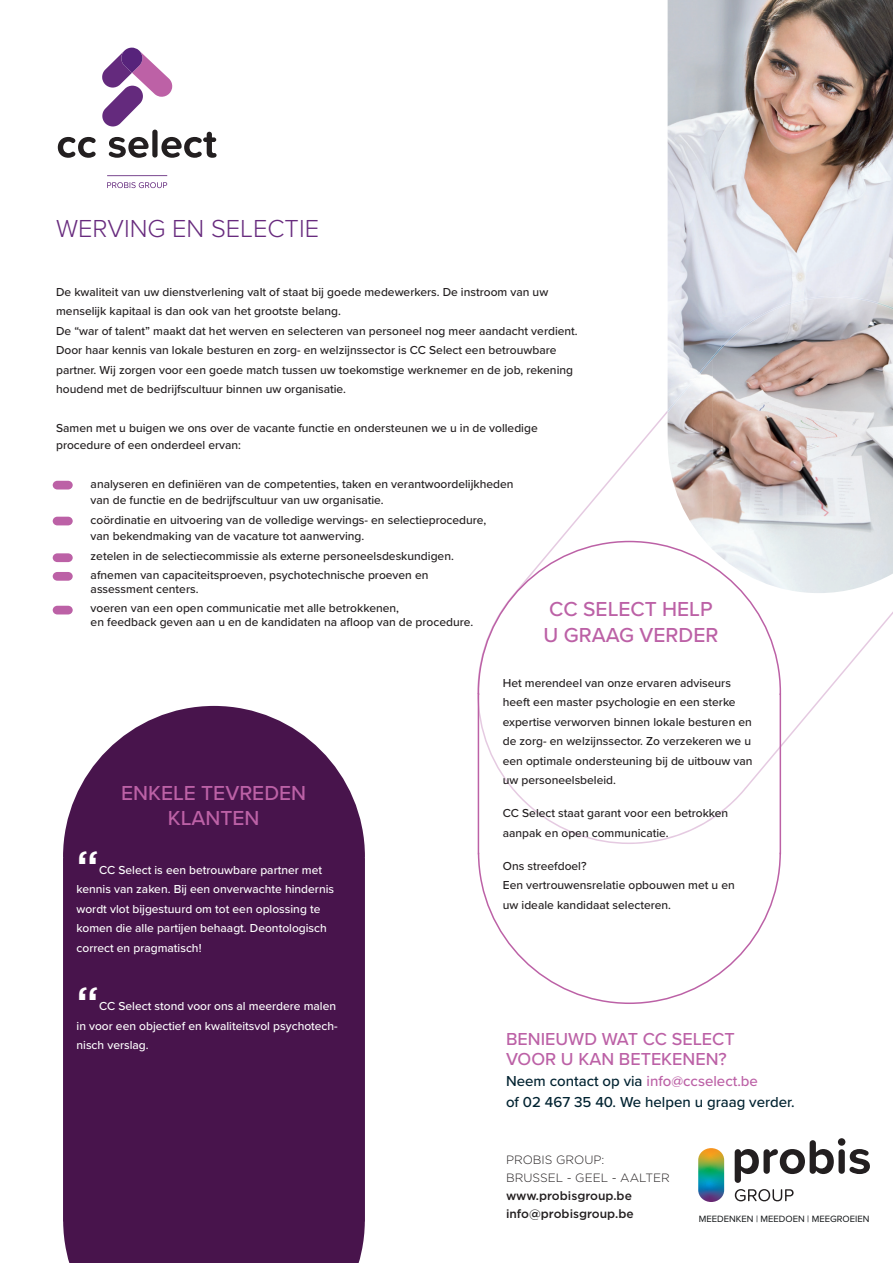
<style>
.page{position:relative;width:893px;height:1263px;background:#fff}
.page>*{position:absolute;margin:0;border:0;box-sizing:border-box;transform-origin:0 0}
.t1{font:500 45px "Gotham";color:#fff}
.t2{font:300 25.5px "Proxima Nova";color:#682b7e}
.t3{font:500 21px/25.5px "Proxima Nova";color:#bc61a6;text-align:center}
.t4{font:500 18px/19.5px "Proxima Nova";color:#bc61a6}
.t5{font:500 15px/21px "Proxima Nova";color:#002230}
.t6{font:500 12px/19.5px "Proxima Nova";color:#231f20}
.t7{font:500 12px/19.5px "Proxima Nova";color:#fff}
.t8{font:500 12px/18px "Gotham";color:#231f20}
.t9{font:300 12px/18px "Gotham";color:#231f20}
.t10{font:9.45px "Proxima Nova";color:#101315}
.s1{color:#bc61a6}
</style>
<div class="page">
<svg style="left:58px;top:137px;width:38px;height:21px"></svg>
<svg style="left:109px;top:137px;width:40px;height:21px"></svg>
<div style="left:152px;top:130px;width:6px;height:28px;background:#231f20;border-radius:3px"></div>
<svg style="left:161px;top:132px;width:56px;height:26px"></svg>
<svg style="left:102px;top:48px;width:70px;height:78px"></svg>
<hr style="left:107px;top:175px;width:60px;height:1px;background:#642a7d">
<svg style="left:107px;top:182px;width:60px;height:6px"></svg>
<img style="left:668px;top:0;width:225px;height:296px">
<svg style="left:559px;top:410px;width:334px;height:336px"></svg>
<img style="left:668px;top:296px;width:225px;height:116px">
<svg style="left:735px;top:1138px;width:135px;height:45px"></svg>
<svg style="left:698px;top:1148px;width:26px;height:54px"></svg>
<svg style="left:735px;top:1189px;width:59px;height:12px"></svg>
<svg style="left:477px;top:540px;width:305px;height:464px"></svg>
<div style="left:63px;top:706px;width:302px;height:557px;background:#48144c"></div>
<svg style="left:53px;top:481px;width:20px;height:8px"></svg>
<svg style="left:53px;top:517px;width:20px;height:8px"></svg>
<svg style="left:53px;top:553px;width:20px;height:9px"></svg>
<svg style="left:53px;top:572px;width:20px;height:9px"></svg>
<svg style="left:53px;top:606px;width:20px;height:8px"></svg>
<h2 class="t2" style="left:56px;top:209px;width:264px">WERVING EN SELECTIE</h2>
<p class="t6" style="left:56px;top:281px;width:523px">De kwaliteit van uw dienstverlening valt of staat bij goede medewerkers. De instroom van uw menselijk kapitaal is dan ook van het grootste belang.<br>De “war of talent” maakt dat het werven en selecteren van personeel nog meer aandacht verdient.<br>Door haar kennis van lokale besturen en zorg- en welzijnssector is CC Select een betrouwbare partner. Wij zorgen voor een goede match tussen uw toekomstige werknemer en de job, rekening houdend met de bedrijfscultuur binnen uw organisatie.</p>
<p class="t6" style="left:56px;top:419px;width:483px;line-height:16.5px">Samen met u buigen we ons over de vacante functie en ondersteunen we u in de volledige procedure of een onderdeel ervan:</p>
<p class="t6" style="left:91px;top:475px;width:424px;line-height:16.5px">analyseren en definiëren van de competenties, taken en verantwoordelijkheden van de functie en de bedrijfscultuur van uw organisatie.</p>
<p class="t6" style="left:91px;top:511px;width:397px;line-height:16.5px">coördinatie en uitvoering van de volledige wervings- en selectieprocedure, van bekendmaking van de vacature tot aanwerving.</p>
<p class="t6" style="left:91px;top:545px;width:365px">zetelen in de selectiecommissie als externe personeelsdeskundigen. afnemen van capaciteitsproeven, psychotechnische proeven en</p>
<p class="t6" style="left:91px;top:578px;width:310px">assessment centers.<br>voeren van een open communicatie met alle betrokkenen,</p>
<p class="t6" style="left:91px;top:611px;width:384px">en feedback geven aan u en de kandidaten na afloop van de procedure.</p>
<h3 class="t3" style="left:544px;top:596px;width:176px;text-align:left">CC SELECT HELP<br>U GRAAG VERDER</h3>
<p class="t6" style="left:503px;top:672px;width:251px">Het merendeel van onze ervaren adviseurs heeft een master psychologie en een sterke expertise verworven binnen lokale besturen en de zorg- en welzijnssector. Zo verzekeren we u een optimale ondersteuning bij de uitbouw van uw personeelsbeleid.</p>
<p class="t6" style="left:503px;top:803px;width:227px">CC Select staat garant voor een betrokken aanpak en open communicatie.</p>
<p class="t6" style="left:503px;top:855px;width:233px">Ons streefdoel?<br>Een vertrouwensrelatie opbouwen met u en uw ideale kandidaat selecteren.</p>
<h3 class="t3" style="left:121px;top:779px;width:187px">ENKELE TEVREDEN<br>KLANTEN</h3>
<h1 class="t1" style="left:77px;top:837px;width:24px">“</h1>
<p class="t7" style="left:77px;top:859px;width:259px;text-indent:23px">CC Select is een betrouwbare partner met kennis van zaken. Bij een onverwachte hindernis wordt vlot bijgestuurd om tot een oplossing te komen die alle partijen behaagt. Deontologisch correct en pragmatisch!</p>
<h1 class="t1" style="left:77px;top:974px;width:24px">“</h1>
<p class="t7" style="left:77px;top:996px;width:263px;text-indent:23px">CC Select stond voor ons al meerdere malen in voor een objectief en kwaliteitsvol psychotech&shy;nisch verslag.</p>
<h3 class="t4" style="left:506px;top:1029px;width:230px">BENIEUWD WAT CC SELECT<br>VOOR U KAN BETEKENEN?</h3>
<p class="t5" style="left:506px;top:1070px;width:290px">Neem contact op via <span class="s1">info@ccselect.be<br></span>of 02 467 35 40. We helpen u graag verder.</p>
<p class="t9" style="left:506px;top:1150px;width:165px">PROBIS GROUP:<br>BRUSSEL - GEEL - AALTER</p>
<p class="t8" style="left:506px;top:1186px;width:129px">www.probisgroup.be info@probisgroup.be</p>
<p class="t10" style="left:699px;top:1211px;width:172px">MEEDENKEN | MEEDOEN | MEEGROEIEN</p>
</div>
